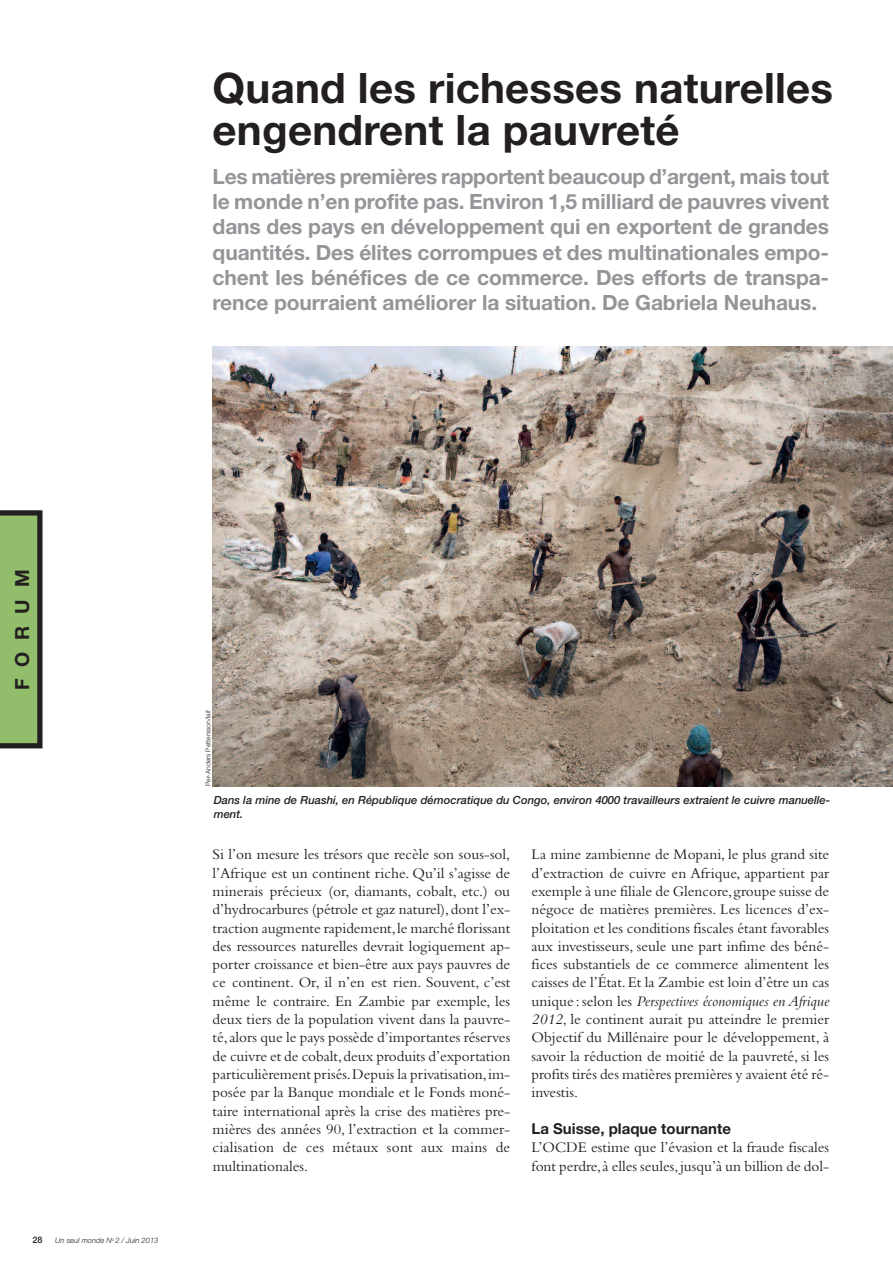
<style>
.page{position:relative;width:893px;height:1263px;background:#fff}
.page>*{position:absolute;margin:0;border:0;box-sizing:border-box;transform-origin:0 0}
.t1{font:700 42px/42px "Helvetica Neue";letter-spacing:.005em;color:#231f20}
.t2{font:700 21px/25.2px "Helvetica Neue";letter-spacing:-.005em;color:#939598;text-align:justify}
.t3{font:700 19.5px "Helvetica Neue";letter-spacing:.61em;color:#231f20}
.t4{font:15.3px/18.3px "Bembo";color:#231f20;text-align:justify}
.t5{font:700 15px "Helvetica Neue";color:#231f20}
.t6{font:italic 500 11.25px/13.5px "Helvetica Neue";color:#231f20}
.t7{font:500 9px "Helvetica Neue";color:#231f20}
.t8{font:italic 300 7.5px "Helvetica Neue";color:#231f20}
.t9{font:300 6.75px "Helvetica Neue";color:#231f20}
.s1{font-style:italic}
</style>
<div class="page">
<svg style="left:0;top:510px;width:43px;height:238px"></svg>
<img style="left:213px;top:347px;width:680px;height:439px">
<h1 class="t1" style="left:213px;top:71px;width:622px">Quand les richesses naturelles engendrent la pauvreté</h1>
<p class="t2" style="left:213px;top:166px;width:618px">Les matières premières rapportent beaucoup d’argent, mais tout le monde n’en profite pas. Environ 1,5 milliard de pauvres vivent dans des pays en développement qui en exportent de grandes quantités. Des élites corrompues et des multinationales empo&shy;chent les bénéfices de ce commerce. Des efforts de transpa&shy;rence pourraient améliorer la situation. De Gabriela Neuhaus.</p>
<p class="t3" style="left:15px;top:690px;width:122px;rotate:-90deg">FORUM</p>
<p class="t7" style="left:32px;top:1237px;width:12px">28</p>
<p class="t8" style="left:55px;top:1238px;width:105px">Un seul monde N<sup>o</sup> 2 / Juin 2013</p>
<p class="t9" style="left:206px;top:786px;width:77px;rotate:-90deg">Per-Anders Pettersson/laif</p>
<p class="t6" style="left:214px;top:795px;width:618px">Dans la mine de Ruashi, en République démocratique du Congo, environ 4000 travailleurs extraient le cuivre manuelle&shy;ment.</p>
<p class="t4" style="left:213px;top:847px;width:299px">Si l’on mesure les trésors que recèle son sous-sol, l’Afrique est un continent riche. Qu’il s’agisse de minerais précieux (or, diamants, cobalt, etc.) ou d’hydrocarbures (pétrole et gaz naturel),dont l’ex&shy;traction augmente rapidement,le marché florissant des ressources naturelles devrait logiquement ap&shy;porter croissance et bien-être aux pays pauvres de ce continent. Or, il n’en est rien. Souvent, c’est même le contraire. En Zambie par exemple, les deux tiers de la population vivent dans la pauvre&shy;té,alors que le pays possède d’importantes réserves de cuivre et de cobalt,deux produits d’exportation particulièrement prisés.Depuis la privatisation,im&shy;posée par la Banque mondiale et le Fonds moné&shy;taire international après la crise des matières pre&shy;mières des années 90, l’extraction et la commer&shy;cialisation de ces métaux sont aux mains de multinationales.</p>
<p class="t4" style="left:532px;top:847px;width:299px">La mine zambienne de Mopani, le plus grand site d’extraction de cuivre en Afrique, appartient par exemple à une filiale de Glencore,groupe suisse de négoce de matières premières. Les licences d’ex&shy;ploitation et les conditions fiscales étant favorables aux investisseurs, seule une part infime des béné&shy;fices substantiels de ce commerce alimentent les caisses de l’État.Et la Zambie est loin d’être un cas unique : selon les <span class="s1">Perspectives économiques en Afrique 2012</span>, le continent aurait pu atteindre le premier Objectif du Millénaire pour le développement, à savoir la réduction de moitié de la pauvreté, si les profits tirés des matières premières y avaient été ré&shy;investis.</p>
<p class="t5" style="left:531px;top:1123px;width:201px">La Suisse, plaque tournante</p>
<p class="t4" style="left:531px;top:1140px;width:299px">L’OCDE estime que l’évasion et la fraude fiscales font perdre,à elles seules,jusqu’à un billion de dol-</p>
</div>
